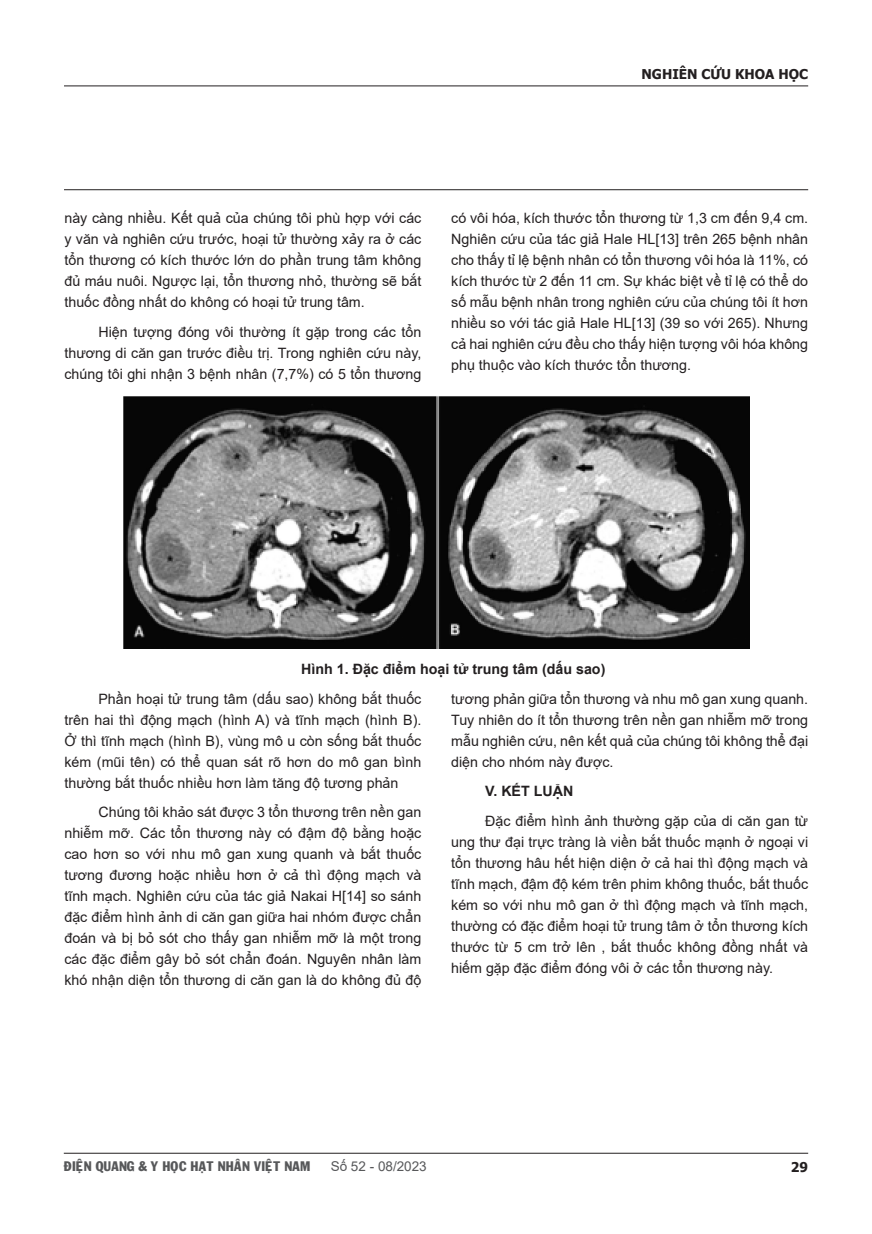
<style>
.page{position:relative;width:872px;height:1234px;background:#fff}
.page>*{position:absolute;margin:0;border:0;box-sizing:border-box;transform-origin:0 0}
.t1{font:14.25px/21px "Arial";color:#231f20;text-align:justify}
.t2{font:700 14.25px "Arial";color:#231f20}
.t3{font:13.5px "VNI Franko";color:#57585a}
.t4{font:700 13.5px "Tahoma";color:#231f20}
.t5{font:13.5px "Arial";color:#57585a}
</style>
<div class="page">
<hr style="left:64px;top:85px;width:744px;height:1px;background:#231f20">
<hr style="left:64px;top:189px;width:744px;height:1px;background:#231f20">
<img style="left:123px;top:397px;width:626px;height:251px">
<hr style="left:64px;top:1152px;width:744px;height:1px;background:#231f20">
<p class="t4" style="left:641px;top:65px;width:168px">NGHIÊN CỨU KHOA HỌC</p>
<p class="t1" style="left:64px;top:207px;width:358px">này càng nhiều. Kết quả của chúng tôi phù hợp với các y văn và nghiên cứu trước, hoại tử thường xảy ra ở các tổn thương có kích thước lớn do phần trung tâm không đủ máu nuôi. Ngược lại, tổn thương nhỏ, thường sẽ bắt thuốc đồng nhất do không có hoại tử trung tâm.</p>
<p class="t1" style="left:64px;top:321px;width:358px;text-indent:34px">Hiện tượng đóng vôi thường ít gặp trong các tổn thương di căn gan trước điều trị. Trong nghiên cứu này, chúng tôi ghi nhận 3 bệnh nhân (7,7%) có 5 tổn thương</p>
<p class="t1" style="left:451px;top:207px;width:358px">có vôi hóa, kích thước tổn thương từ 1,3 cm đến 9,4 cm.<br>Nghiên cứu của tác giả Hale HL[13] trên 265 bệnh nhân cho thấy tỉ lệ bệnh nhân có tổn thương vôi hóa là 11%, có kích thước từ 2 đến 11 cm. Sự khác biệt về tỉ lệ có thể do số mẫu bệnh nhân trong nghiên cứu của chúng tôi ít hơn nhiều so với tác giả Hale HL[13] (39 so với 265). Nhưng cả hai nghiên cứu đều cho thấy hiện tượng vôi hóa không phụ thuộc vào kích thước tổn thương.</p>
<p class="t2" style="left:301px;top:658px;width:306px">Hình 1. Đặc điểm hoại tử trung tâm (dấu sao)</p>
<p class="t1" style="left:64px;top:687px;width:358px;text-indent:34px">Phần hoại tử trung tâm (dấu sao) không bắt thuốc trên hai thì động mạch (hình A) và tĩnh mạch (hình B).<br>Ở thì tĩnh mạch (hình B), vùng mô u còn sống bắt thuốc kém (mũi tên) có thể quan sát rõ hơn do mô gan bình thường bắt thuốc nhiều hơn làm tăng độ tương phản</p>
<p class="t1" style="left:64px;top:801px;width:358px;text-indent:34px">Chúng tôi khảo sát được 3 tổn thương trên nền gan nhiễm mỡ. Các tổn thương này có đậm độ bằng hoặc cao hơn so với nhu mô gan xung quanh và bắt thuốc tương đương hoặc nhiều hơn ở cả thì động mạch và tĩnh mạch. Nghiên cứu của tác giả Nakai H[14] so sánh đặc điểm hình ảnh di căn gan giữa hai nhóm được chẩn đoán và bị bỏ sót cho thấy gan nhiễm mỡ là một trong các đặc điểm gây bỏ sót chẩn đoán. Nguyên nhân làm khó nhận diện tổn thương di căn gan là do không đủ độ</p>
<p class="t1" style="left:451px;top:687px;width:358px">tương phản giữa tổn thương và nhu mô gan xung quanh.<br>Tuy nhiên do ít tổn thương trên nền gan nhiễm mỡ trong mẫu nghiên cứu, nên kết quả của chúng tôi không thể đại diện cho nhóm này được.</p>
<p class="t2" style="left:485px;top:780px;width:90px">V. KẾT LUẬN</p>
<p class="t1" style="left:451px;top:809px;width:358px;text-indent:34px">Đặc điểm hình ảnh thường gặp của di căn gan từ ung thư đại trực tràng là viền bắt thuốc mạnh ở ngoại vi tổn thương hâu hết hiện diện ở cả hai thì động mạch và tĩnh mạch, đậm độ kém trên phim không thuốc, bắt thuốc kém so với nhu mô gan ở thì động mạch và tĩnh mạch, thường có đặc điểm hoại tử trung tâm ở tổn thương kích thước từ 5 cm trở lên , bắt thuốc không đồng nhất và hiếm gặp đặc điểm đóng vôi ở các tổn thương này.</p>
<p class="t3" style="left:64px;top:1155px;width:248px">ÑIEÄN QUANG &amp; Y HOÏC HAÏT NHAÂN VIEÄT NAM</p>
<p class="t5" style="left:331px;top:1156px;width:98px">Số 52 - 08/2023</p>
<p class="t4" style="left:791px;top:1157px;width:19px">29</p>
</div>
